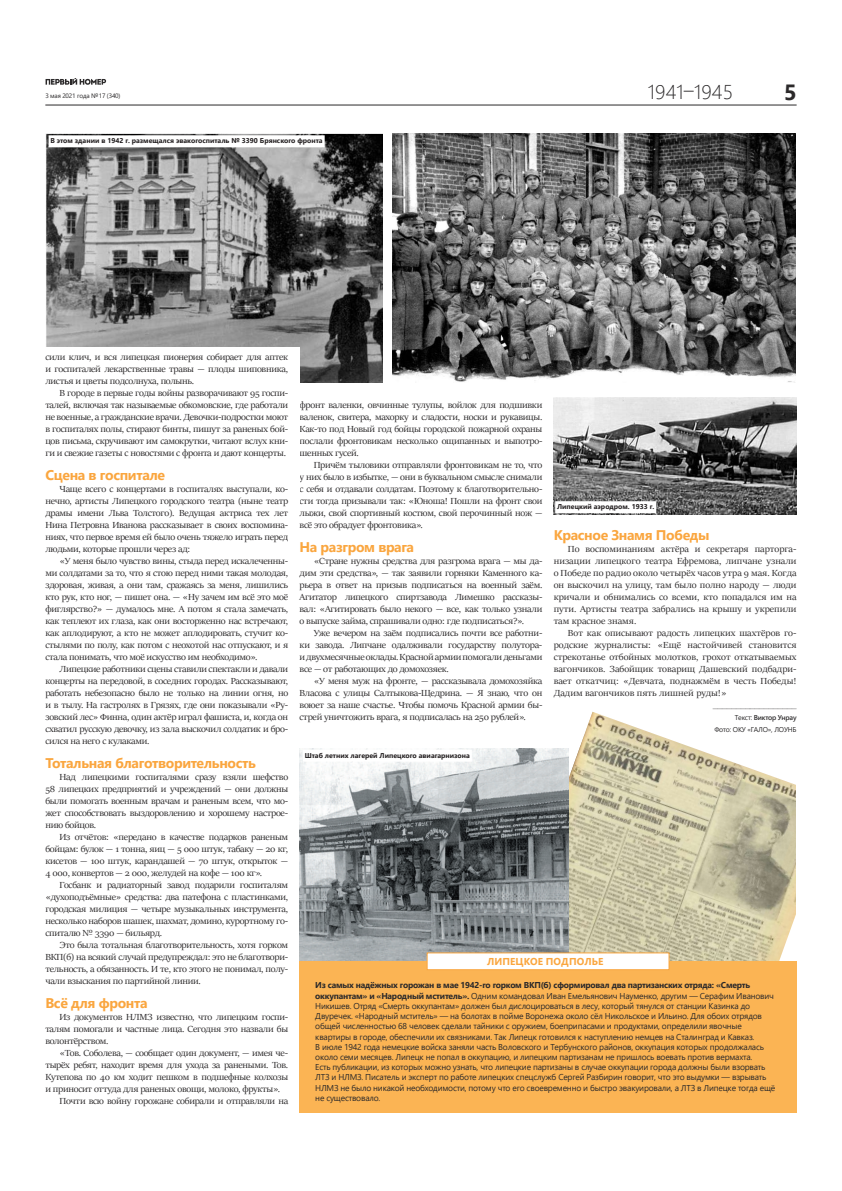
<style>
.page{position:relative;width:842px;height:1191px;background:#fff}
.page>*{position:absolute;margin:0;border:0;box-sizing:border-box;transform-origin:0 0}
.t1{font:700 22px "Segoe UI";color:#2b292a}
.t2{font:300 20px "Segoe UI";letter-spacing:.01em;color:#2b292a}
.t3{font:700 14px "Segoe UI";letter-spacing:-.025em;color:#faa63f}
.t4{font:700 10px "Segoe UI";letter-spacing:.01em;color:#faa63f}
.t5{font:9.9px/12px "Sitka Banner";letter-spacing:-.025em;color:#2b292a;text-align:justify;scale:1.07 1}
.t6{font:9.9px "Sitka Banner";color:#2b292a;scale:1.07 1}
.t7{font:8.5px/10.2px "Segoe UI";letter-spacing:-.025em;color:#2b292a}
.t8{font:700 7px "Segoe UI";color:#231f20}
.t9{font:7px/12px "Segoe UI";letter-spacing:-.025em;color:#2b292a;text-align:right}
.t10{font:6.4px "Segoe UI";letter-spacing:-.025em;color:#2b292a}
.s1{font-weight:600}
.s2{font-weight:700}
</style>
<div class="page">
<hr style="left:45px;top:104px;width:752px;height:1px;background:#2b292a">
<svg style="left:46px;top:78px;width:60px;height:7px"></svg>
<img style="left:569px;top:711px;width:227px;height:250px">
<img style="left:45px;top:133px;width:338px;height:250px">
<div style="left:40px;top:347px;width:260px;height:159px;background:#fff"></div>
<div style="left:49px;top:135px;width:276px;height:12px;background:#fff"></div>
<img style="left:392px;top:133px;width:403px;height:250px">
<img style="left:300px;top:748px;width:269px;height:213px">
<img style="left:554px;top:397px;width:243px;height:117px">
<div style="left:300px;top:961px;width:497px;height:152px;background:#fbb454"></div>
<div style="left:427px;top:953px;width:242px;height:16px;background:#fff"></div>
<div style="left:427px;top:952px;width:242px;height:18px;border:1px solid #faa63f"></div>
<div style="left:555px;top:501px;width:101px;height:12px;background:#fff"></div>
<div style="left:303px;top:749px;width:169px;height:12px;background:#fff"></div>
<p class="t10" style="left:45px;top:90px;width:77px">3 мая 2021 года №17 (340)</p>
<h2 class="t2" style="left:648px;top:73px;width:87px">1941–1945</h2>
<h1 class="t1" style="left:784px;top:71px;width:14px">5</h1>
<p class="t8" style="left:51px;top:134px;width:274px">В этом здании в 1942 г. размещался эвакогоспиталь № 3390 Брянского фронта</p>
<p class="t5" style="left:45px;top:351px;width:228px">сили клич, и вся липецкая пионерия собирает для аптек и госпиталей лекарственные травы — плоды шиповника, листья и цветы подсолнуха, полынь.</p>
<p class="t5" style="left:45px;top:387px;width:228px;text-indent:14px">В городе в первые годы войны разворачивают 95 госпи&shy;талей, включая так называемые обкомовские, где работали не военные, а гражданские врачи. Девочки-подростки моют в госпиталях полы, стирают бинты, пишут за раненых бой&shy;цов письма, скручивают им самокрутки, читают вслух кни&shy;ги и свежие газеты с новостями с фронта и дают концерты.</p>
<h3 class="t3" style="left:45px;top:462px;width:121px">Сцена в госпитале</h3>
<p class="t5" style="left:45px;top:483px;width:228px;text-indent:14px">Чаще всего с концертами в госпиталях выступали, ко&shy;нечно, артисты Липецкого городского театра (ныне театр драмы имени Льва Толстого). Ведущая актриса тех лет Нина Петровна Иванова рассказывает в своих воспомина&shy;ниях, что первое время ей было очень тяжело играть перед людьми, которые прошли через ад:</p>
<p class="t5" style="left:45px;top:555px;width:228px;text-indent:14px">«У меня было чувство вины, стыда перед искалеченны&shy;ми солдатами за то, что я стою перед ними такая молодая, здоровая, живая, а они там, сражаясь за меня, лишились кто рук, кто ног, — пишет она. — «Ну зачем им всё это моё фиглярство?» — думалось мне. А потом я стала замечать, как теплеют их глаза, как они восторженно нас встречают, как аплодируют, а кто не может аплодировать, стучит ко&shy;стылями по полу, как потом с неохотой нас отпускают, и я стала понимать, что моё искусство им необходимо».</p>
<p class="t5" style="left:45px;top:663px;width:228px;text-indent:14px">Липецкие работники сцены ставили спектакли и давали концерты на передовой, в соседних городах. Рассказывают, работать небезопасно было не только на линии огня, но и в тылу. На гастролях в Грязях, где они показывали «Ру&shy;зовский лес» Финна, один актёр играл фашиста, и, когда он схватил русскую девочку, из зала выскочил солдатик и бро&shy;сился на него с кулаками.</p>
<h3 class="t3" style="left:45px;top:750px;width:212px">Тотальная благотворительность</h3>
<p class="t5" style="left:45px;top:771px;width:228px;text-indent:14px">Над липецкими госпиталями сразу взяли шефство 58 липецких предприятий и учреждений — они должны были помогать военным врачам и раненым всем, что мо&shy;жет способствовать выздоровлению и хорошему настрое&shy;нию бойцов.</p>
<p class="t5" style="left:45px;top:831px;width:228px;text-indent:14px">Из отчётов: «передано в качестве подарков раненым бойцам: булок — 1 тонна, яиц — 5 000 штук, табаку — 20 кг, кисетов — 100 штук, карандашей — 70 штук, открыток — 4 000, конвертов — 2 000, желудей на кофе — 100 кг».</p>
<p class="t5" style="left:45px;top:879px;width:228px;text-indent:14px">Госбанк и радиаторный завод подарили госпиталям «духоподъёмные» средства: два патефона с пластинками, городская милиция — четыре музыкальных инструмента, несколько наборов шашек, шахмат, домино, курортному го&shy;спиталю № 3390 — бильярд.</p>
<p class="t5" style="left:45px;top:939px;width:228px;text-indent:14px">Это была тотальная благотворительность, хотя горком ВКП(б) на всякий случай предупреждал: это не благотвори&shy;тельность, а обязанность. И те, кто этого не понимал, полу&shy;чали взыскания по партийной линии.</p>
<h3 class="t3" style="left:45px;top:990px;width:104px">Всё для фронта</h3>
<p class="t5" style="left:45px;top:1011px;width:228px;text-indent:14px">Из документов НЛМЗ известно, что липецким госпи&shy;талям помогали и частные лица. Сегодня это назвали бы волонтёрством.</p>
<p class="t5" style="left:60px;top:1047px;width:215px">«Тов. Соболева, — сообщает один документ, — имея че-</p>
<p class="t5" style="left:45px;top:1059px;width:228px">тырёх ребят, находит время для ухода за ранеными. Тов.</p>
<p class="t5" style="left:45px;top:1071px;width:228px">Кутепова по 40 км ходит пешком в подшефные колхозы</p>
<p class="t5" style="left:45px;top:1083px;width:221px">и приносит оттуда для раненых овощи, молоко, фрукты».</p>
<p class="t5" style="left:60px;top:1095px;width:215px">Почти всю войну горожане собирали и отправляли на</p>
<p class="t5" style="left:300px;top:399px;width:228px">фронт валенки, овчинные тулупы, войлок для подшивки валенок, свитера, махорку и сладости, носки и рукавицы.<br>Как-то под Новый год бойцы городской пожарной охраны послали фронтовикам несколько ощипанных и выпотро&shy;шенных гусей.</p>
<p class="t5" style="left:300px;top:459px;width:228px;text-indent:14px">Причём тыловики отправляли фронтовикам не то, что у них было в избытке, — они в буквальном смысле снимали с себя и отдавали солдатам. Поэтому к благотворительно&shy;сти тогда призывали так: «Юноша! Пошли на фронт свои лыжи, свой спортивный костюм, свой перочинный нож — всё это обрадует фронтовика».</p>
<h3 class="t3" style="left:300px;top:534px;width:116px">На разгром врага</h3>
<p class="t5" style="left:300px;top:555px;width:228px;text-indent:14px">«Стране нужны средства для разгрома врага — мы да&shy;дим эти средства», — так заявили горняки Каменного ка&shy;рьера в ответ на призыв подписаться на военный заём.<br>Агитатор липецкого спиртзавода Лимешко рассказы&shy;вал: «Агитировать было некого — все, как только узнали о выпуске займа, спрашивали одно: где подписаться?».</p>
<p class="t5" style="left:300px;top:627px;width:228px;text-indent:14px">Уже вечером на заём подписались почти все работни&shy;ки завода. Липчане одалживали государству полутора&shy;и двухмесячные оклады. Красной армии помогали деньгами все — от работающих до домохозяек.</p>
<p class="t5" style="left:300px;top:675px;width:228px;text-indent:14px">«У меня муж на фронте, — рассказывала домохозяйка Власова с улицы Салтыкова-Щедрина. — Я знаю, что он воюет за наше счастье. Чтобы помочь Красной армии бы&shy;стрей уничтожить врага, я подписалась на 250 рублей».</p>
<p class="t8" style="left:305px;top:748px;width:167px">Штаб летних лагерей Липецкого авиагарнизона</p>
<p class="t8" style="left:557px;top:500px;width:99px">Липецкий аэродром. 1933 г.</p>
<h3 class="t3" style="left:554px;top:522px;width:157px">Красное Знамя Победы</h3>
<p class="t5" style="left:554px;top:543px;width:228px;text-indent:14px">По воспоминаниям актёра и секретаря парторга&shy;низации липецкого театра Ефремова, липчане узнали о Победе по радио около четырёх часов утра 9 мая. Когда он выскочил на улицу, там было полно народу — люди кричали и обнимались со всеми, кто попадался им на пути. Артисты театра забрались на крышу и укрепили там красное знамя.</p>
<p class="t6" style="left:568px;top:626px;width:215px">Вот как описывают радость липецких шахтёров го-</p>
<p class="t6" style="left:554px;top:638px;width:228px">родские журналисты: «Ещё настойчивей становится</p>
<p class="t6" style="left:554px;top:650px;width:228px">стрекотанье отбойных молотков, грохот откатываемых</p>
<p class="t6" style="left:554px;top:662px;width:228px">вагончиков. Забойщик товарищ Дашевский подбадри-</p>
<p class="t6" style="left:554px;top:674px;width:228px">вает откатчиц: «Девчата, поднажмём в честь Победы!</p>
<p class="t6" style="left:554px;top:686px;width:163px">Дадим вагончиков пять лишней руды!»</p>
<p class="t5" style="left:713px;top:699px;width:80px">__________________</p>
<p class="t9" style="left:714px;top:711px;width:84px">Текст: <span class="s1">Виктор Унрау<br></span>Фото: ОКУ «ГАЛО», ЛОУНБ</p>
<p class="t4" style="left:487px;top:952px;width:118px">ЛИПЕЦКОЕ ПОДПОЛЬЕ</p>
<p class="t7" style="left:315px;top:979px;width:461px"><span class="s2">Из самых надёжных горожан в мае 1942-го горком ВКП(б) сформировал два партизанских отряда: «Смерть оккупантам» и «Народный мститель».</span> Одним командовал Иван Емельянович Науменко, другим — Серафим Иванович Никишев. Отряд «Смерть оккупантам» должен был дислоцироваться в лесу, который тянулся от станции Казинка до Двуречек. «Народный мститель» — на болотах в пойме Воронежа около сёл Никольское и Ильино. Для обоих отрядов общей численностью 68 человек сделали тайники с оружием, боеприпасами и продуктами, определили явочные квартиры в городе, обеспечили их связниками. Так Липецк готовился к наступлению немцев на Сталинград и Кавказ.<br>В июле 1942 года немецкие войска заняли часть Воловского и Тербунского районов, оккупация которых продолжалась около семи месяцев. Липецк не попал в оккупацию, и липецким партизанам не пришлось воевать против вермахта.<br>Есть публикации, из которых можно узнать, что липецкие партизаны в случае оккупации города должны были взорвать ЛТЗ и НЛМЗ. Писатель и эксперт по работе липецких спецслужб Сергей Разбирин говорит, что это выдумки — взрывать НЛМЗ не было никакой необходимости, потому что его своевременно и быстро эвакуировали, а ЛТЗ в Липецке тогда ещё не существовало.</p>
</div>
